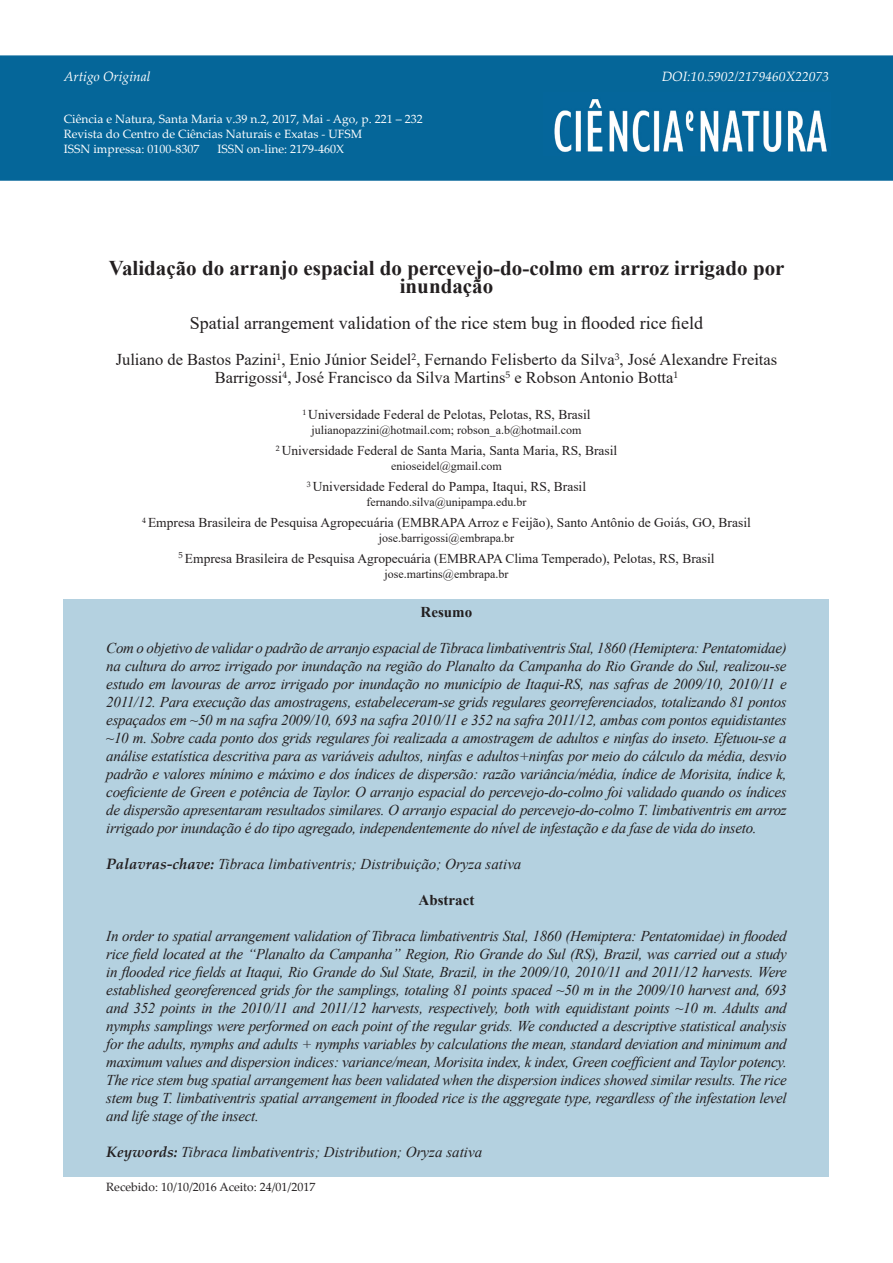
<style>
.page{position:relative;width:893px;height:1263px;background:#fff}
.page>*{position:absolute;margin:0;border:0;box-sizing:border-box;transform-origin:0 0}
.TituloArtigoPORTUGUE{font:700 21px/18px "Times New Roman";color:#231f20;text-align:center}
.TituloArtigoENGLISH{font:18px "Times New Roman";color:#231f20}
.NomesAUTORES{font:16.5px/18px "Times New Roman";color:#231f20;text-align:center}
.TextoRESUMO_ABSTRACT{font:italic 15px/18px "Times New Roman";letter-spacing:-.02em;color:#231f20;text-align:justify}
.Palavras-chaveRESUMO{font:italic 15px "Times New Roman";color:#231f20}
.Palavras-chaveRESUMO-2{font:700 15px "Times New Roman";color:#231f20}
.TituloRESUMO_ABSTRAC{font:700 15px "Times New Roman";color:#231f20}
.TitulacaoFiliacao{font:13.5px "Times New Roman";color:#231f20}
.t1{font:italic 13.5px "Palatino Linotype";color:#fff}
.E-mailAUTOR{font:12px "Times New Roman";color:#231f20}
.t2{font:12px/15px "Palatino Linotype";color:#fff}
.t3{font:12px "Palatino Linotype";color:#231f20}
.s1{font-family:"Palatino Linotype";font-weight:700}
</style>
<div class="page">
<div style="left:0;top:55px;width:893px;height:126px;background:#056699;border:2px solid #056699"></div>
<img style="left:554px;top:99px;width:273px;height:53px">
<div style="left:64px;top:599px;width:765px;height:578px;background:#b4d1e0"></div>
<p class="t1" style="left:64px;top:67px;width:88px">Artigo Original</p>
<p class="t1" style="left:662px;top:67px;width:169px">DOI:10.5902/2179460X22073</p>
<p class="t2" style="left:64px;top:111px;width:360px">Ciência e Natura, Santa Maria v.39 n.2, 2017, Mai - Ago, p. 221 – 232<br>Revista do Centro de Ciências Naturais e Exatas - UFSM<br>ISSN impressa: 0100-8307</p>
<p class="t2" style="left:217px;top:141px;width:128px">ISSN on-line: 2179-460X</p>
<p class="TituloArtigoPORTUGUE" style="left:109px;top:259px;width:677px">Validação do arranjo espacial do percevejo-do-colmo em arroz irrigado por inundação</p>
<p class="TituloArtigoENGLISH" style="left:190px;top:311px;width:515px">Spatial arrangement validation of the rice stem bug in flooded rice field</p>
<p class="NomesAUTORES" style="left:116px;top:350px;width:663px">Juliano de Bastos Pazini<sup>1</sup>, Enio Júnior Seidel<sup>2</sup>, Fernando Felisberto da Silva<sup>3</sup>, José Alexandre Freitas<br>Barrigossi<sup>4</sup>, José Francisco da Silva Martins<sup>5</sup> e Robson Antonio Botta<sup>1</sup></p>
<p class="TitulacaoFiliacao" style="left:302px;top:405px;width:290px"><sup>1</sup> Universidade Federal de Pelotas, Pelotas, RS, Brasil</p>
<p class="E-mailAUTOR" style="left:311px;top:421px;width:272px">julianopazzini@hotmail.com; robson_a.b@hotmail.com</p>
<p class="TitulacaoFiliacao" style="left:276px;top:441px;width:343px"><sup>2</sup> Universidade Federal de Santa Maria, Santa Maria, RS, Brasil</p>
<p class="E-mailAUTOR" style="left:391px;top:457px;width:112px">enioseidel@gmail.com</p>
<p class="TitulacaoFiliacao" style="left:307px;top:477px;width:281px"><sup>3</sup> Universidade Federal do Pampa, Itaqui, RS, Brasil</p>
<p class="E-mailAUTOR" style="left:366px;top:493px;width:162px">fernando.silva@unipampa.edu.br</p>
<p class="TitulacaoFiliacao" style="left:142px;top:513px;width:610px"><sup>4</sup> Empresa Brasileira de Pesquisa Agropecuária (EMBRAPA Arroz e Feijão), Santo Antônio de Goiás, GO, Brasil</p>
<p class="E-mailAUTOR" style="left:379px;top:529px;width:137px">jose.barrigossi@embrapa.br</p>
<p class="TitulacaoFiliacao" style="left:178px;top:549px;width:538px"><sup>5</sup> Empresa Brasileira de Pesquisa Agropecuária (EMBRAPA Clima Temperado), Pelotas, RS, Brasil</p>
<p class="E-mailAUTOR" style="left:385px;top:565px;width:125px">jose.martins@embrapa.br</p>
<p class="TituloRESUMO_ABSTRAC" style="left:421px;top:601px;width:53px">Resumo</p>
<p class="TextoRESUMO_ABSTRACT" style="left:106px;top:639px;width:682px">Com o objetivo de validar o padrão de arranjo espacial de Tibraca limbativentris Stal, 1860 (Hemiptera: Pentatomidae) na cultura do arroz irrigado por inundação na região do Planalto da Campanha do Rio Grande do Sul, realizou-se estudo em lavouras de arroz irrigado por inundação no município de Itaqui-RS, nas safras de 2009/10, 2010/11 e 2011/12. Para execução das amostragens, estabeleceram-se grids regulares georreferenciados, totalizando 81 pontos espaçados em ~50 m na safra 2009/10, 693 na safra 2010/11 e 352 na safra 2011/12, ambas com pontos equidistantes ~10 m. Sobre cada ponto dos grids regulares foi realizada a amostragem de adultos e ninfas do inseto. Efetuou-se a análise estatística descritiva para as variáveis adultos, ninfas e adultos+ninfas por meio do cálculo da média, desvio padrão e valores mínimo e máximo e dos índices de dispersão: razão variância/média, índice de Morisita, índice k, coeficiente de Green e potência de Taylor. O arranjo espacial do percevejo-do-colmo foi validado quando os índices de dispersão apresentaram resultados similares. O arranjo espacial do percevejo-do-colmo T. limbativentris em arroz irrigado por inundação é do tipo agregado, independentemente do nível de infestação e da fase de vida do inseto.</p>
<p class="Palavras-chaveRESUMO" style="left:106px;top:854px;width:417px"><span class="s1">Palavras-chave:</span> Tibraca limbativentris; Distribuição; Oryza sativa</p>
<p class="Palavras-chaveRESUMO-2" style="left:419px;top:889px;width:57px">Abstract</p>
<p class="TextoRESUMO_ABSTRACT" style="left:106px;top:927px;width:682px">In order to spatial arrangement validation of Tibraca limbativentris Stal, 1860 (Hemiptera: Pentatomidae) in flooded rice field located at the “Planalto da Campanha” Region, Rio Grande do Sul (RS), Brazil, was carried out a study in flooded rice fields at Itaqui, Rio Grande do Sul State, Brazil, in the 2009/10, 2010/11 and 2011/12 harvests. Were established georeferenced grids for the samplings, totaling 81 points spaced ~50 m in the 2009/10 harvest and, 693 and 352 points in the 2010/11 and 2011/12 harvests, respectively, both with equidistant points ~10 m. Adults and nymphs samplings were performed on each point of the regular grids. We conducted a descriptive statistical analysis for the adults, nymphs and adults + nymphs variables by calculations the mean, standard deviation and minimum and maximum values and dispersion indices: variance/mean, Morisita index, k index, Green coefficient and Taylor potency.<br>The rice stem bug spatial arrangement has been validated when the dispersion indices showed similar results. The rice stem bug T. limbativentris spatial arrangement in flooded rice is the aggregate type, regardless of the infestation level and life stage of the insect.</p>
<p class="Palavras-chaveRESUMO" style="left:106px;top:1142px;width:377px"><span class="s1">Keywords:</span> Tibraca limbativentris; Distribution; Oryza sativa</p>
<p class="t3" style="left:106px;top:1178px;width:211px">Recebido: 10/10/2016 Aceito: 24/01/2017</p>
</div>
